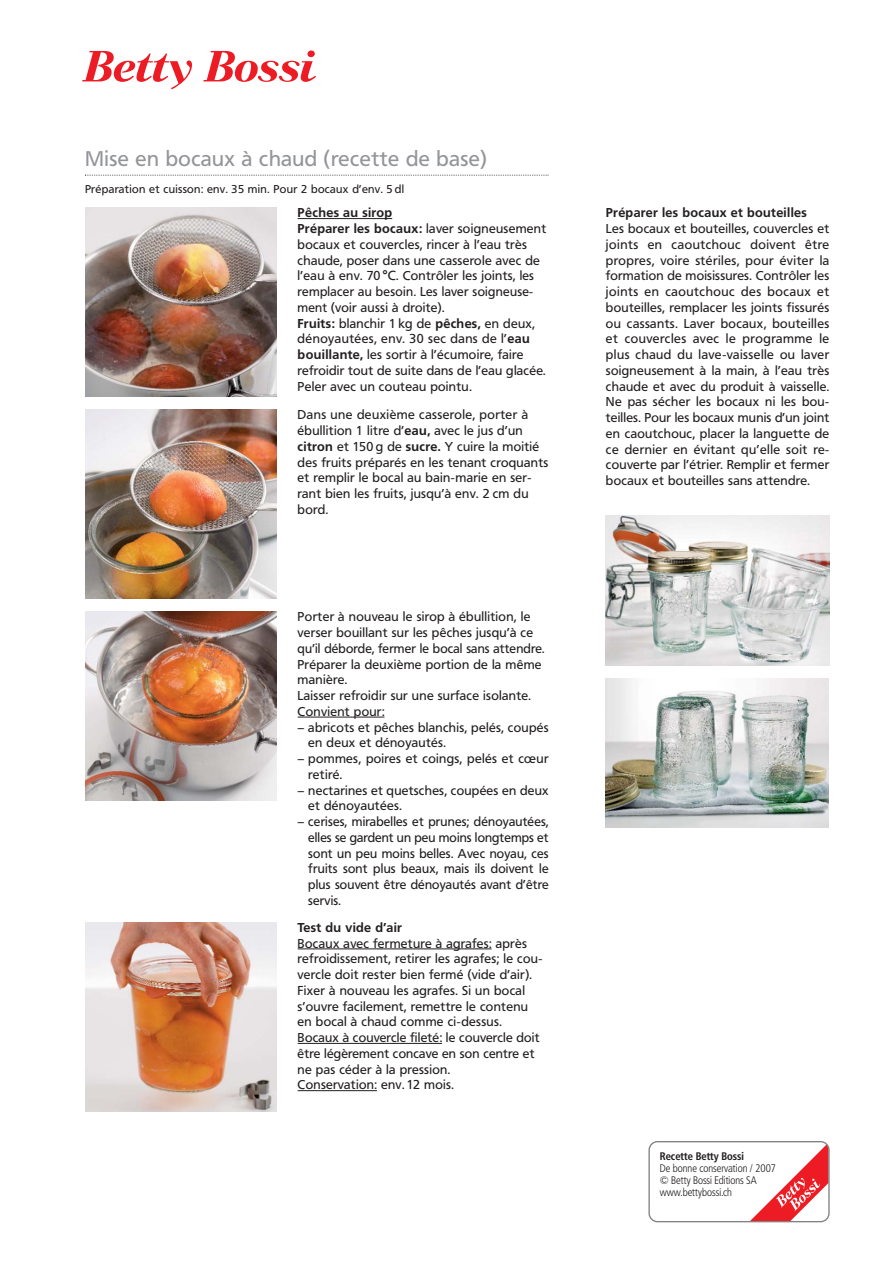
<style>
.page{position:relative;width:893px;height:1263px;background:#fff}
.page>*{position:absolute;margin:0;border:0;box-sizing:border-box;transform-origin:0 0}
.t1{font:21px "Frutiger B Bn";letter-spacing:.025em;color:#939598}
.t2{font:12.75px/15.8px "Frutiger B Bn";letter-spacing:.025em;color:#231f20}
.t3{font:700 12.75px "Frutiger B Bn";letter-spacing:.03em;color:#231f20}
.t4{font:11.25px "Frutiger B Bn";letter-spacing:.03em;color:#231f20}
.t5{font:10.8px/12px "Frutiger B Bn Con Light";color:#231f20}
.t6{font:10.8px "Frutiger B Bn Con Bold";color:#231f20}
.s1{font-weight:700}
.s2{font-size:13.2px}
</style>
<div class="page">
<svg style="left:648px;top:1141px;width:182px;height:81px"></svg>
<svg style="left:82px;top:51px;width:110px;height:38px"></svg>
<svg style="left:203px;top:50px;width:113px;height:32px"></svg>
<img style="left:85px;top:208px;width:191px;height:189px">
<img style="left:85px;top:410px;width:191px;height:189px">
<img style="left:85px;top:611px;width:191px;height:190px">
<img style="left:85px;top:922px;width:191px;height:189px">
<hr style="left:298px;top:218px;width:79px;height:1px;background:#231f20">
<svg style="left:376px;top:218px;width:16px;height:1px"></svg>
<hr style="left:298px;top:717px;width:86px;height:1px;background:#231f20">
<hr style="left:298px;top:948px;width:59px;height:1px;background:#231f20">
<svg style="left:357px;top:948px;width:21px;height:1px"></svg>
<hr style="left:378px;top:948px;width:47px;height:1px;background:#231f20">
<hr style="left:425px;top:948px;width:41px;height:1px;background:#231f20">
<svg style="left:466px;top:948px;width:26px;height:1px"></svg>
<hr style="left:298px;top:1043px;width:82px;height:1px;background:#231f20">
<hr style="left:391px;top:1043px;width:51px;height:1px;background:#231f20">
<hr style="left:298px;top:1090px;width:46px;height:1px;background:#231f20">
<hr style="left:344px;top:1090px;width:33px;height:1px;background:#231f20">
<img style="left:605px;top:678px;width:223px;height:149px">
<img style="left:606px;top:515px;width:223px;height:151px">
<svg style="left:85px;top:175px;width:464px;height:1px"></svg>
<h1 class="t1" style="left:85px;top:148px;width:403px">Mise en bocaux à chaud (recette de base)</h1>
<p class="t4" style="left:85px;top:183px;width:321px">Préparation et cuisson: env. 35 min. Pour 2 bocaux d’env. 5 dl</p>
<p class="t2" style="left:298px;top:206px;width:250px"><span class="s1">Pêches au sirop<br>Préparer les bocaux:</span> laver soigneusement bocaux et couvercles, rincer à l’eau très chaude, poser dans une casserole avec de l’eau à env. 70 <span class="s2">°C</span>. Contrôler les joints, les remplacer au besoin. Les laver soigneuse&shy;ment (voir aussi à droite).<br><span class="s1">Fruits:</span> blanchir 1 kg de <span class="s1">pêches,</span> en deux, dénoyautées, env. 30 sec dans de l’<span class="s1">eau bouillante,</span> les sortir à l’écumoire, faire refroidir tout de suite dans de l’eau glacée.<br>Peler avec un couteau pointu.</p>
<p class="t2" style="left:298px;top:408px;width:252px">Dans une deuxième casserole, porter à ébullition 1 litre d’<span class="s1">eau,</span> avec le jus d’un <span class="s1">citron</span> et 150 g de <span class="s1">sucre.</span> Y cuire la moitié des fruits préparés en les tenant croquants et remplir le bocal au bain-marie en ser&shy;rant bien les fruits, jusqu’à env. 2 cm du bord.</p>
<p class="t2" style="left:298px;top:610px;width:248px">Porter à nouveau le sirop à ébullition, le verser bouillant sur les pêches jusqu’à ce qu’il déborde, fermer le bocal sans attendre.<br>Préparer la deuxième portion de la même manière.<br>Laisser refroidir sur une surface isolante.<br>Convient pour:</p>
<p class="t2" style="left:308px;top:720px;width:242px;text-indent:-11px">– abricots et pêches blanchis, pelés, coupés en deux et dénoyautés.</p>
<p class="t2" style="left:308px;top:751px;width:242px;text-indent:-11px">– pommes, poires et coings, pelés et cœur retiré.</p>
<p class="t2" style="left:298px;top:783px;width:252px">– nectarines et quetsches, coupées en deux</p>
<p class="t2" style="left:308px;top:799px;width:95px">et dénoyautées.</p>
<p class="t2" style="left:298px;top:814px;width:252px">–cerises, mirabelles et prunes; dénoyautées,</p>
<p class="t2" style="left:308px;top:830px;width:242px">elles se gardent un peu moins longtemps et</p>
<p class="t2" style="left:308px;top:846px;width:242px">sont un peu moins belles. Avec noyau, ces</p>
<p class="t2" style="left:308px;top:862px;width:242px">fruits sont plus beaux, mais ils doivent le</p>
<p class="t2" style="left:308px;top:877px;width:242px">plus souvent être dénoyautés avant d’être</p>
<p class="t2" style="left:308px;top:893px;width:34px">servis.</p>
<p class="t3" style="left:298px;top:921px;width:106px">Test du vide d’air</p>
<p class="t2" style="left:298px;top:936px;width:246px">Bocaux avec fermeture à agrafes: après refroidissement, retirer les agrafes; le cou&shy;vercle doit rester bien fermé (vide d’air).<br>Fixer à nouveau les agrafes. Si un bocal s’ouvre facilement, remettre le contenu en bocal à chaud comme ci-dessus.<br>Bocaux à couvercle fileté: le couvercle doit être légèrement concave en son centre et ne pas céder à la pression.<br>Conservation: env. 12 mois.</p>
<p class="t3" style="left:606px;top:206px;width:202px">Préparer les bocaux et bouteilles</p>
<p class="t2" style="left:606px;top:221px;width:225px;text-align:justify">Les bocaux et bouteilles, couvercles et joints en caoutchouc doivent être propres, voire stériles, pour éviter la formation de moisissures. Contrôler les joints en caoutchouc des bocaux et bouteilles, remplacer les joints fissurés ou cassants. Laver bocaux, bouteilles et couvercles avec le programme le plus chaud du lave-vaisselle ou laver soigneusement à la main, à l’eau très chaude et avec du produit à vaisselle.<br>Ne pas sécher les bocaux ni les bou&shy;teilles. Pour les bocaux munis d’un joint en caoutchouc, placer la languette de ce dernier en évitant qu’elle soit re&shy;couverte par l’étrier. Remplir et fermer bocaux et bouteilles sans attendre.</p>
<p class="t6" style="left:660px;top:1151px;width:86px">Recette Betty Bossi</p>
<p class="t5" style="left:660px;top:1162px;width:118px">De bonne conservation / 2007 © Betty Bossi Editions SA www.bettybossi.ch</p>
</div>
